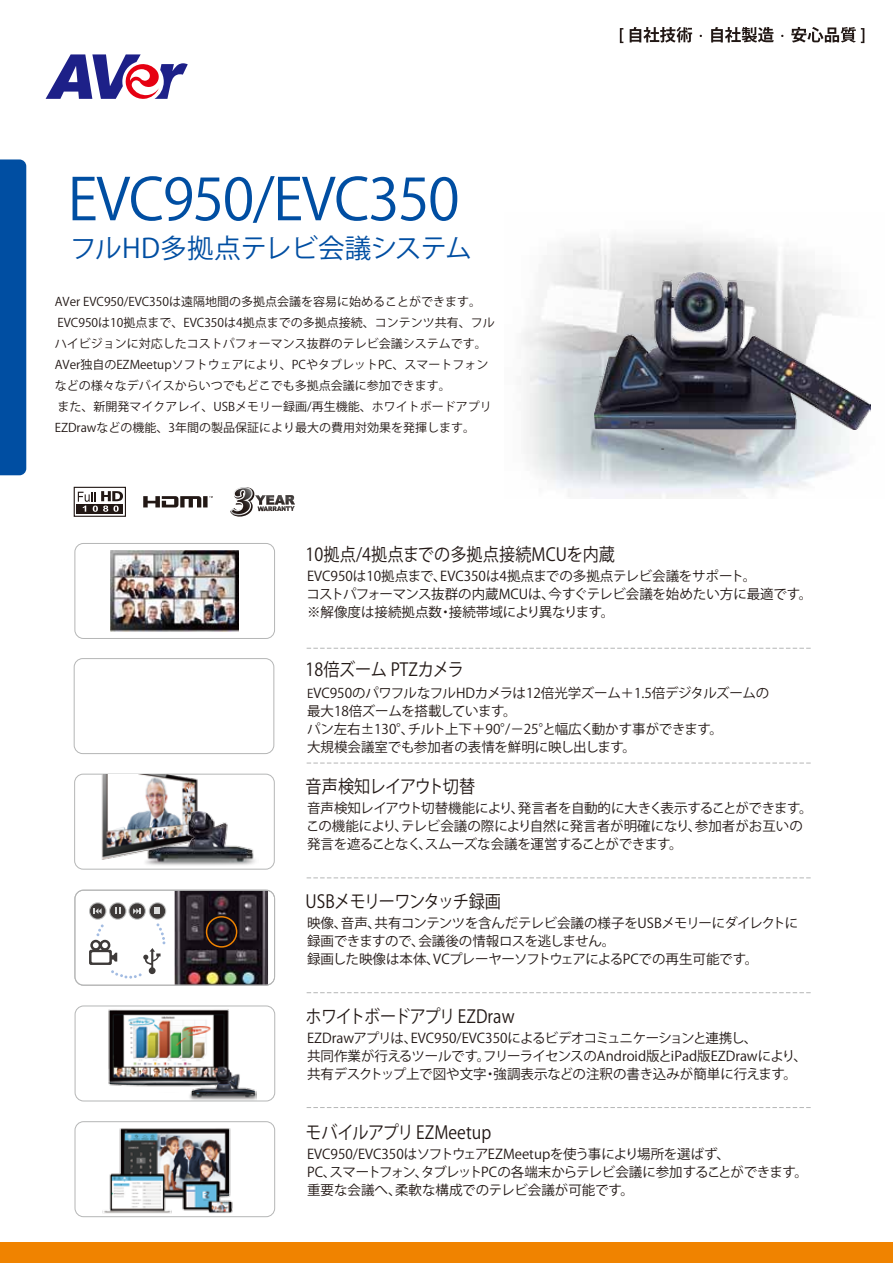
<style>
.page{position:relative;width:893px;height:1263px;background:#fff}
.page>*{position:absolute;margin:0;border:0;box-sizing:border-box;transform-origin:0 0}
.t1{font:57px "Koz Go Pro";letter-spacing:-.025em;color:#004ea2}
.t2{font:26.55px "Koz Go Pro";color:#004ea2}
.t3{font:18px "Koz Go Pro";letter-spacing:-.005em;color:#221815;scale:.9 1}
.t4{font:18px "Koz Go Pro";letter-spacing:-.045em;color:#221815;scale:.9 1}
.t5{font:18px "Koz Go Pro";letter-spacing:-.04em;color:#221815;scale:.9 1}
.t6{font:13.5px/18px "Koz Go Pro";letter-spacing:-.01em;color:#221815}
.t7{font:12px/21px "Koz Go Pro";color:#221815}
.t8{font:9.75px "Koz Go Pro";color:#2f2725}
.s1{font-size:12px}
</style>
<div class="page">
<div style="left:0;top:1242px;width:893px;height:21px;background:#f08300"></div>
<svg style="left:46px;top:54px;width:142px;height:45px"></svg>
<div style="left:0;top:159px;width:26px;height:316px;background:#004ea2"></div>
<svg style="left:143px;top:496px;width:70px;height:11px"></svg>
<div style="left:74px;top:487px;width:52px;height:30px;background:#fff;border:1px solid #221815"></div>
<div style="left:77px;top:504px;width:46px;height:10px;background:#221815"></div>
<svg style="left:78px;top:491px;width:45px;height:21px"></svg>
<svg style="left:230px;top:487px;width:65px;height:30px"></svg>
<div style="left:74px;top:774px;width:201px;height:95px;border:1px solid #b5b6b6;border-radius:9px"></div>
<svg style="left:307px;top:1107px;width:504px;height:1px"></svg>
<svg style="left:307px;top:992px;width:504px;height:1px"></svg>
<svg style="left:307px;top:648px;width:504px;height:1px"></svg>
<svg style="left:307px;top:763px;width:504px;height:1px"></svg>
<svg style="left:307px;top:877px;width:504px;height:1px"></svg>
<div style="left:75px;top:543px;width:200px;height:96px;border:1px solid #b5b6b6;border-radius:9px"></div>
<div style="left:75px;top:1005px;width:200px;height:96px;border:1px solid #b5b6b6;border-radius:9px"></div>
<img style="left:86px;top:775px;width:127px;height:85px">
<img style="left:144px;top:811px;width:111px;height:55px">
<img style="left:174px;top:892px;width:94px;height:91px">
<div style="left:206px;top:916px;width:31px;height:32px;border:2px solid #f08300;border-radius:50%"></div>
<svg style="left:89px;top:902px;width:17px;height:18px"></svg>
<svg style="left:90px;top:903px;width:15px;height:16px"></svg>
<svg style="left:94px;top:908px;width:8px;height:6px"></svg>
<svg style="left:128px;top:902px;width:18px;height:18px"></svg>
<div style="left:130px;top:903px;width:15px;height:16px;background:#3e3a39;border-radius:50%"></div>
<svg style="left:133px;top:908px;width:8px;height:6px"></svg>
<svg style="left:149px;top:902px;width:17px;height:18px"></svg>
<div style="left:150px;top:903px;width:15px;height:16px;background:#3e3a39;border-radius:50%"></div>
<svg style="left:154px;top:908px;width:6px;height:6px"></svg>
<svg style="left:109px;top:902px;width:17px;height:18px"></svg>
<div style="left:110px;top:903px;width:15px;height:16px;background:#3e3a39;border-radius:50%"></div>
<svg style="left:115px;top:908px;width:6px;height:6px"></svg>
<svg style="left:89px;top:923px;width:76px;height:56px"></svg>
<div style="left:75px;top:890px;width:200px;height:96px;border:1px solid #b5b6b6;border-radius:9px"></div>
<div style="left:75px;top:1121px;width:200px;height:96px;border:1px solid #b5b6b6;border-radius:9px"></div>
<img style="left:111px;top:550px;width:128px;height:82px">
<svg style="left:620px;top:28px;width:3px;height:15px"></svg>
<svg style="left:630px;top:27px;width:62px;height:16px"></svg>
<svg style="left:711px;top:27px;width:63px;height:16px"></svg>
<svg style="left:791px;top:27px;width:73px;height:16px"></svg>
<img style="left:102px;top:1128px;width:131px;height:86px">
<img style="left:103px;top:1005px;width:153px;height:97px">
<div style="left:74px;top:658px;width:200px;height:96px;border:1px solid #b5b6b6;border-radius:9px"></div>
<img style="left:523px;top:237px;width:326px;height:262px">
<img style="left:595px;top:273px;width:276px;height:157px">
<h1 class="t1" style="left:68px;top:162px;width:393px">EVC950/EVC350</h1>
<h2 class="t2" style="left:70px;top:231px;width:403px">フルHD多拠点テレビ会議システム</h2>
<p class="t7" style="left:55px;top:292px;width:442px">AVer EVC950/EVC350は遠隔地間の多拠点会議を容易に始めることができます。EVC950は10拠点まで、EVC350は4拠点までの多拠点接続、コンテンツ共有、フルハイビジョンに対応したコストパフォーマンス抜群のテレビ会議システムです。AVer独自のEZMeetupソフトウェアにより、PCやタブレットPC、スマートフォンなどの様々なデバイスからいつでもどこでも多拠点会議に参加できます。<br>また、新開発マイクアレイ、USBメモリー録画/再生機能、ホワイトボードアプリEZDrawなどの機能、3年間の製品保証により最大の費用対効果を発揮します。</p>
<p class="t8" style="left:661px;top:442px;width:5px">-</p>
<h3 class="t3" style="left:306px;top:543px;width:345px">10拠点/4拠点までの多拠点接続MCUを内蔵</h3>
<p class="t6" style="left:307px;top:568px;width:507px">EVC950は10拠点まで、EVC350は4拠点までの多拠点テレビ会議をサポート。<br>コストパフォーマンス抜群の内蔵MCUは、今すぐテレビ会議を始めたい方に最適です。※解像度は接続拠点数・接続帯域により異なります。</p>
<h3 class="t3" style="left:306px;top:658px;width:177px">18倍ズーム PTZカメラ</h3>
<p class="t6" style="left:307px;top:684px;width:464px"><span class="s1">E</span>VC950のパワフルなフルHDカメラは12倍光学ズーム＋1.5倍デジタルズームの最大18倍ズームを搭載しています。<br>パン左右±130°、チルト上下＋90°/－25°と幅広く動かす事ができます。<br>大規模会議室でも参加者の表情を鮮明に映し出します。</p>
<h3 class="t5" style="left:306px;top:775px;width:190px">音声検知レイアウト切替</h3>
<p class="t6" style="left:306px;top:800px;width:508px">音声検知レイアウト切替機能により、発言者を自動的に大きく表示することができます。この機能により、テレビ会議の際により自然に発言者が明確になり、参加者がお互いの発言を遮ることなく、スムーズな会議を運営することができます。</p>
<h3 class="t4" style="left:306px;top:890px;width:219px">USBメモリーワンタッチ録画</h3>
<p class="t6" style="left:307px;top:915px;width:493px">映像、音声、共有コンテンツを含んだテレビ会議の様子をUSBメモリーにダイレクトに録画できますので、会議後の情報ロスを逃しません。<br>録画した映像は本体、VCプレーヤーソフトウェアによるPCでの再生可能です。</p>
<h3 class="t4" style="left:306px;top:1004px;width:234px">ホワイトボードアプリ EZDraw</h3>
<p class="t6" style="left:307px;top:1029px;width:501px">EZDrawアプリは、EVC950/EVC350によるビデオコミュニケーションと連携し、<br>共同作業が行えるツールです。フリーライセンスのAndroid版とiPad版EZDrawにより、共有デスクトップ上で図や文字・強調表示などの注釈の書き込みが簡単に行えます。</p>
<h3 class="t3" style="left:305px;top:1121px;width:208px">モバイルアプリ EZMeetup</h3>
<p class="t6" style="left:307px;top:1146px;width:502px">EVC950/EVC350はソフトウェアEZMeetupを使う事により場所を選ばず、<br>PC、スマートフォン、タブレットPCの各端末からテレビ会議に参加することができます。重要な会議へ、柔軟な構成でのテレビ会議が可能です。</p>
</div>
